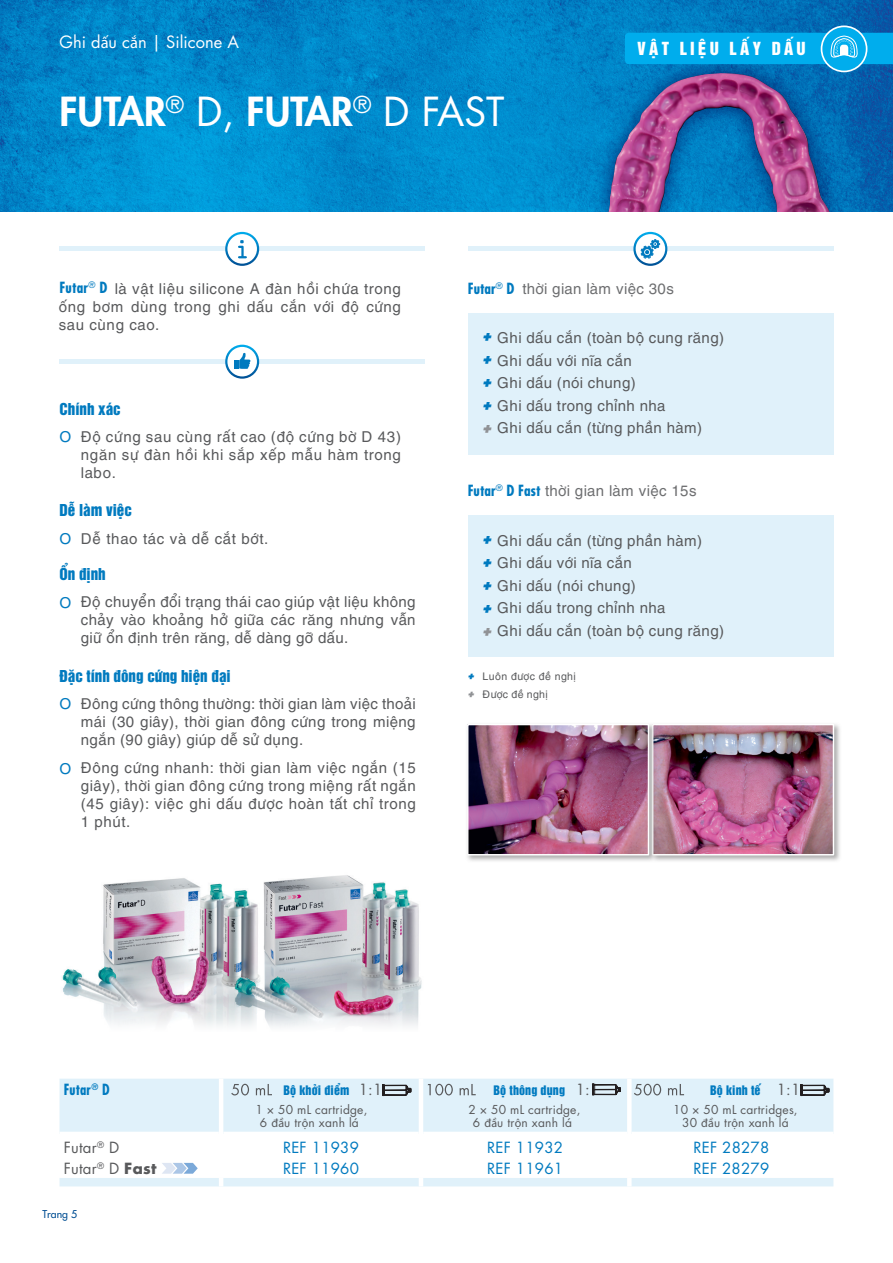
<style>
.page{position:relative;width:893px;height:1263px;background:#fff}
.page>*{position:absolute;margin:0;border:0;box-sizing:border-box;transform-origin:0 0}
.t1{font:800 39px "Futura Std";color:#fff}
.t2{font:16.5px "Futura Std";color:#fff}
.t3{font:16.5px "UTM Helvet Ins";letter-spacing:.2em;color:#fff}
.t4{font:15px/18px "UTM Helve";color:#58595b;text-align:justify}
.t5{font:15px "UTM Helve";color:#6d6e70}
.t6{font:15px "Futura Std";letter-spacing:.015em;color:#007abf}
.t7{font:15px "UTM Helvet Ins";color:#007abf}
.t8{font:15px "Futura Std";letter-spacing:.015em;color:#58595b}
.t9{font:15px "UTM Helve";letter-spacing:.02em;color:#58595b}
.t10{font:700 condensed 15px "Futura Std";letter-spacing:.01em;color:#007abf}
.t11{font:700 condensed 15px "Futura Std";letter-spacing:.01em;color:#007abf;scale:.95 1}
.t12{font:15px "UTM Helve";color:#007abf}
.t13{font:12px/13.5px "Futura Std";letter-spacing:.015em;color:#58595b;text-align:center}
.t14{font:12px "UTM Helvet Ins";letter-spacing:.01em;color:#007ac0}
.t15{font:10.5px/17.7px "UTM Helve";letter-spacing:.015em;color:#58595b}
.t16{font:500 10.5px "Futura Std";color:#004e93}
.s1{font-family:"Myriad Pro"}
.s2{font-weight:400}
.s3{font-family:"Futura Std";font-weight:700;font-stretch:condensed;color:#007abf}
.s4{font-family:"Aktiv Grotesk";font-weight:900;font-style:italic;color:#007abf}
.s5{font-family:"Aktiv Grotesk";font-weight:900;font-style:italic;color:#909295}
.s6{font-weight:700}
</style>
<div class="page">
<img style="left:0;top:0;width:893px;height:212px">
<img style="left:62px;top:878px;width:160px;height:129px">
<img style="left:222px;top:875px;width:200px;height:132px">
<svg style="left:104px;top:1007px;width:315px;height:20px"></svg>
<img style="left:236px;top:977px;width:27px;height:21px">
<svg style="left:589px;top:52px;width:259px;height:160px;background:#0178bd"></svg>
<img style="left:608px;top:73px;width:222px;height:139px">
<hr style="left:60px;top:247px;width:365px;height:4px;background:#e0f1fa">
<svg style="left:225px;top:232px;width:34px;height:34px"></svg>
<div style="left:60px;top:359px;width:365px;height:5px;background:#e0f1fa"></div>
<svg style="left:225px;top:345px;width:34px;height:34px"></svg>
<div style="left:468px;top:313px;width:365px;height:49px;background:#e0f1fa"></div>
<div style="left:468px;top:359px;width:365px;height:49px;background:#e0f1fa"></div>
<div style="left:468px;top:405px;width:365px;height:49px;background:#e0f1fa"></div>
<div style="left:468px;top:516px;width:365px;height:49px;background:#e0f1fa"></div>
<div style="left:468px;top:562px;width:365px;height:49px;background:#e0f1fa"></div>
<div style="left:468px;top:608px;width:365px;height:49px;background:#e0f1fa"></div>
<hr style="left:468px;top:247px;width:365px;height:4px;background:#e0f1fa">
<svg style="left:633px;top:232px;width:34px;height:34px"></svg>
<div style="left:60px;top:1079px;width:773px;height:53px;background:#e0f1fa"></div>
<hr style="left:219px;top:1079px;width:4px;height:57px;background:#fff">
<hr style="left:419px;top:1079px;width:4px;height:57px;background:#fff">
<div style="left:627px;top:1079px;width:5px;height:57px;background:#fff"></div>
<svg style="left:231px;top:1084px;width:41px;height:11px"></svg>
<svg style="left:382px;top:1084px;width:29px;height:12px"></svg>
<svg style="left:428px;top:1084px;width:48px;height:11px"></svg>
<svg style="left:634px;top:1084px;width:50px;height:11px"></svg>
<svg style="left:800px;top:1084px;width:29px;height:12px"></svg>
<svg style="left:60px;top:1162px;width:773px;height:24px"></svg>
<svg style="left:656px;top:724px;width:184px;height:137px;background:#d3d3d3"></svg>
<img style="left:656px;top:726px;width:176px;height:127px">
<div style="left:652px;top:724px;width:182px;height:131px;border:1px solid #fff"></div>
<svg style="left:467px;top:724px;width:189px;height:137px;background:#ccc6c9"></svg>
<img style="left:469px;top:726px;width:178px;height:127px">
<div style="left:467px;top:724px;width:182px;height:131px;border:1px solid #fff"></div>
<svg style="left:592px;top:1084px;width:29px;height:11px"></svg>
<svg style="left:821px;top:26px;width:46px;height:45px"></svg>
<div style="left:821px;top:26px;width:46px;height:46px;border:2px solid #fff;border-radius:50%"></div>
<svg style="left:625px;top:33px;width:268px;height:31px;background:#0ab0ed"></svg>
<p class="t2" style="left:60px;top:31px;width:181px">Ghi d<span class="s1">ấ</span>u c<span class="s1">ắ</span>n | Silicone A</p>
<h1 class="t1" style="left:60px;top:87px;width:447px">FUTAR<sup>®</sup> <span class="s2">D,</span> FUTAR<sup>®</sup> <span class="s2">D FAST</span></h1>
<p class="t3" style="left:638px;top:35px;width:170px">VẬT LIỆU LẤY DẤU</p>
<p class="t4" style="left:59px;top:278px;width:344px;text-indent:56px">là vật liệu silicone A đàn hồi chứa trong ống bơm dùng trong ghi dấu cắn với độ cứng sau cùng cao.</p>
<p class="t10" style="left:60px;top:278px;width:49px">Futar<sup>®</sup> D</p>
<p class="t7" style="left:60px;top:397px;width:63px">Chính xác</p>
<p class="t12" style="left:60px;top:425px;width:13px">O</p>
<p class="t4" style="left:81px;top:426px;width:322px">Độ cứng sau cùng rất cao (độ cứng bờ D 43) ngăn sự đàn hồi khi sắp xếp mẫu hàm trong labo.</p>
<p class="t7" style="left:60px;top:498px;width:74px">Dễ làm việc</p>
<p class="t12" style="left:60px;top:527px;width:13px">O</p>
<p class="t7" style="left:60px;top:562px;width:48px">Ổn định</p>
<p class="t12" style="left:60px;top:590px;width:13px">O</p>
<p class="t9" style="left:81px;top:527px;width:189px">Dễ thao tác và dễ cắt bớt.</p>
<p class="t4" style="left:81px;top:591px;width:337px">Độ chuyển đổi trạng thái cao giúp vật liệu không chảy vào khoảng hở giữa các răng nhưng vẫn giữ ổn định trên răng, dễ dàng gỡ dấu.</p>
<p class="t7" style="left:60px;top:663px;width:173px">Đặc tính đông cứng hiện đại</p>
<p class="t12" style="left:60px;top:692px;width:13px">O</p>
<p class="t4" style="left:81px;top:693px;width:337px">Đông cứng thông thường: thời gian làm việc thoải mái (30 giây), thời gian đông cứng trong miệng ngắn (90 giây) giúp dễ sử dụng.</p>
<p class="t4" style="left:81px;top:757px;width:337px">Đông cứng nhanh: thời gian làm việc ngắn (15 giây), thời gian đông cứng trong miệng rất ngắn (45 giây): việc ghi dấu được hoàn tất chỉ trong 1 phút.</p>
<p class="t12" style="left:60px;top:756px;width:13px">O</p>
<p class="t5" style="left:468px;top:277px;width:208px"><span class="s3">Futar</span><sup>®</sup> <span class="s3">D</span> thời gian làm việc 30s</p>
<p class="t4" style="left:483px;top:325px;width:243px;line-height:22.5px;text-align:left"><span class="s4">+</span> Ghi dấu cắn (toàn bộ cung răng) <span class="s4">+</span> Ghi dấu với nĩa cắn<br><span class="s4">+</span> Ghi dấu (nói chung)<br><span class="s4">+</span> Ghi dấu trong chỉnh nha<br><span class="s5">+</span> Ghi dấu cắn (từng phần hàm)</p>
<p class="t5" style="left:468px;top:479px;width:231px"><span class="s3">Futar</span><sup>®</sup> <span class="s3">D Fast</span> thời gian làm việc 15s</p>
<p class="t4" style="left:483px;top:527px;width:243px;line-height:22.5px;text-align:left"><span class="s4">+</span> Ghi dấu cắn (từng phần hàm)<br><span class="s4">+</span> Ghi dấu với nĩa cắn<br><span class="s4">+</span> Ghi dấu (nói chung)<br><span class="s4">+</span> Ghi dấu trong chỉnh nha<br><span class="s5">+</span> Ghi dấu cắn (toàn bộ cung răng)</p>
<p class="t15" style="left:468px;top:667px;width:110px"><span class="s4">+</span> Luôn được đề nghị <span class="s5">+</span> Được đề nghị</p>
<p class="t14" style="left:283px;top:1080px;width:68px">Bộ khởi điểm</p>
<p class="t14" style="left:493px;top:1080px;width:73px">Bộ thông dụng</p>
<p class="t14" style="left:710px;top:1080px;width:52px">Bộ kinh tế</p>
<p class="t13" style="left:255px;top:1102px;width:113px">1 × 50 mL cartridge,<br>6 <span class="s1">đầ</span>u tr<span class="s1">ộ</span>n xanh lá</p>
<p class="t13" style="left:468px;top:1102px;width:113px">2 × 50 mL cartridge,<br>6 <span class="s1">đầ</span>u tr<span class="s1">ộ</span>n xanh lá</p>
<p class="t13" style="left:673px;top:1102px;width:126px">10 × 50 mL cartridges,<br>30 <span class="s1">đầ</span>u tr<span class="s1">ộ</span>n xanh lá</p>
<p class="t11" style="left:64px;top:1080px;width:50px">Futar<sup>®</sup> D</p>
<p class="t8" style="left:359px;top:1080px;width:25px">1:1</p>
<p class="t8" style="left:576px;top:1080px;width:25px">1:1</p>
<p class="t8" style="left:777px;top:1080px;width:25px">1:1</p>
<p class="t8" style="left:64px;top:1138px;width:57px">Futar<sup>®</sup> D</p>
<p class="t6" style="left:283px;top:1138px;width:77px">REF 11939</p>
<p class="t6" style="left:487px;top:1138px;width:77px">REF 11932</p>
<p class="t6" style="left:693px;top:1138px;width:77px">REF 28278</p>
<p class="t8" style="left:64px;top:1158px;width:94px">Futar<sup>®</sup> D <span class="s6">Fast</span></p>
<p class="t6" style="left:283px;top:1158px;width:77px">REF 11960</p>
<p class="t6" style="left:487px;top:1158px;width:77px">REF 11961</p>
<p class="t6" style="left:693px;top:1158px;width:77px">REF 28279</p>
<p class="t16" style="left:43px;top:1207px;width:36px">Trang 5</p>
</div>
